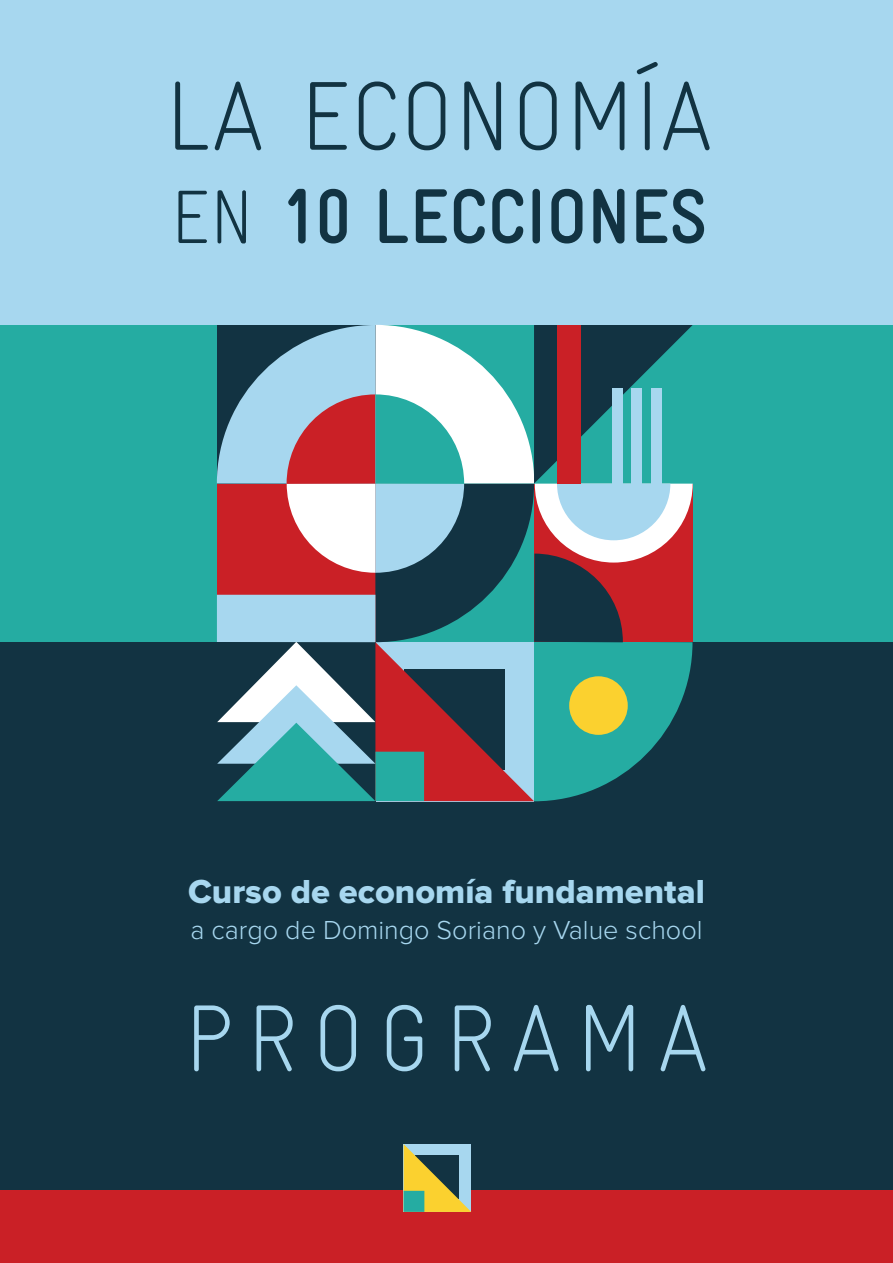
<style>
.page{position:relative;width:893px;height:1263px;background:#123342}
.page>*{position:absolute;margin:0;border:0;box-sizing:border-box;transform-origin:0 0}
.t1{font:300 97.8px "Gravur Condensed";color:#123342}
.t2{font:300 94.5px "Gravur Condensed";letter-spacing:.15em;color:#a7d7ef}
.t3{font:700 77.7px "Gravur Condensed";color:#123342}
.t4{font:34.5px "Proxima Nova Extrabld";color:#a7d7ef}
.t5{font:300 27px "Proxima Nova";color:#a7d7ef}
.s1{font-weight:300;font-size:75.6px}
</style>
<div class="page">
<div style="left:0;top:0;width:893px;height:642px;background:#25aca2"></div>
<div style="left:0;top:0;width:893px;height:324px;background:#a7d7ef"></div>
<svg style="left:217px;top:325px;width:476px;height:476px"></svg>
<div style="left:0;top:1190px;width:893px;height:73px;background:#ca2026"></div>
<svg style="left:404px;top:1144px;width:67px;height:68px"></svg>
<h1 class="t1" style="left:165px;top:62px;width:550px">LA ECONOMÍA</h1>
<h3 class="t3" style="left:171px;top:173px;width:538px"><span class="s1">EN</span> 10 LECCIONES</h3>
<p class="t4" style="left:188px;top:876px;width:518px">Curso de economía fundamental</p>
<p class="t5" style="left:190px;top:918px;width:514px">a cargo de Domingo Soriano y Value school</p>
<h2 class="t2" style="left:184px;top:986px;width:526px">PROGRAMA</h2>
</div>
